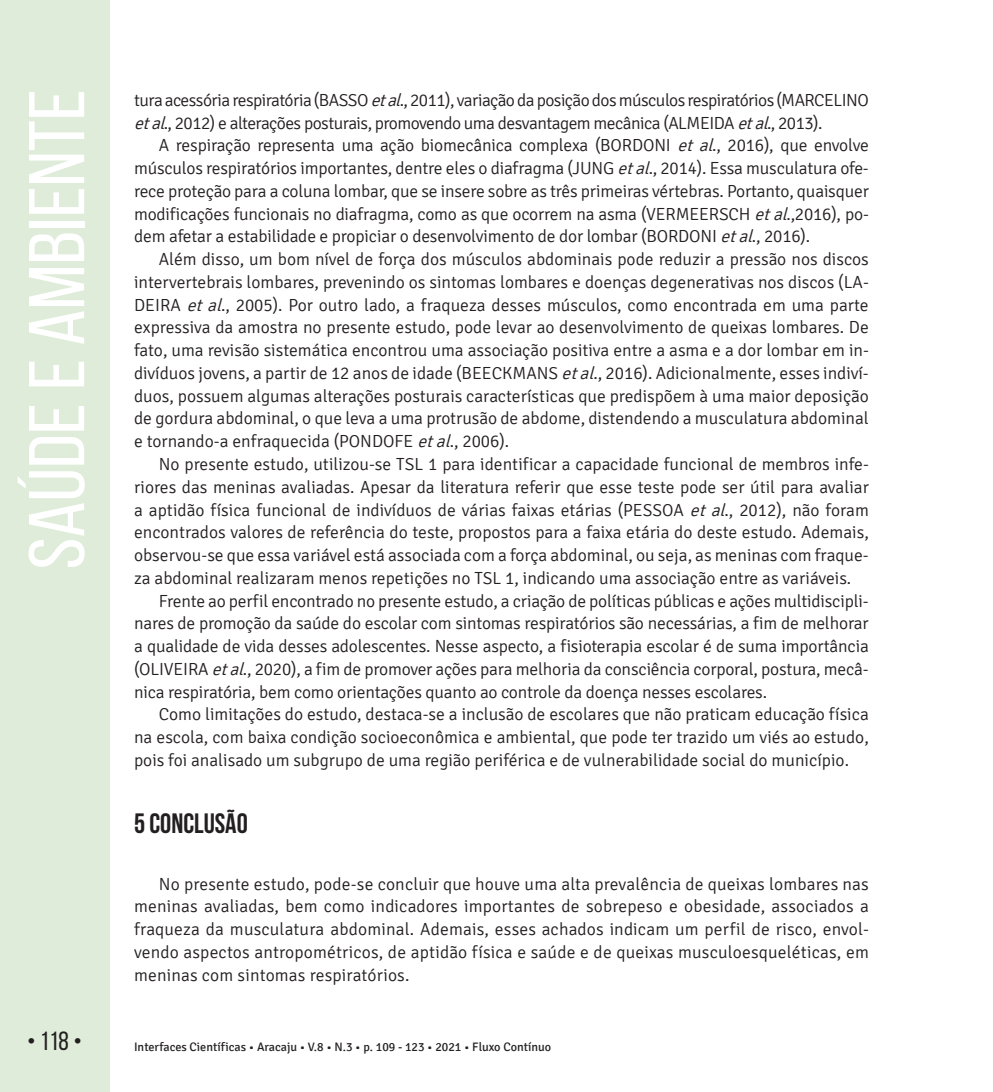
<style>
.page{position:relative;width:993px;height:1092px;background:#fff}
.page>*{position:absolute;margin:0;border:0;box-sizing:border-box;transform-origin:0 0}
.t1{font:78.75px "Bebas Neue";color:#fff;scale:1.09 1}
.t2{font:700 28px "Bebas Neue";color:#231f20}
.t3{font:26.25px "Bebas Neue";color:#231f20}
.t4{font:300 17.5px/22.8px "Signika";letter-spacing:-.01em;color:#231f20;text-align:justify}
.t5{font:300 17.5px/22.8px "Signika";letter-spacing:-.03em;color:#231f20}
.t6{font:12.25px "Signika";color:#231f20}
.s1{font-style:italic}
</style>
<div class="page">
<div style="left:0;top:0;width:109px;height:1091px;background:#deecd9"></div>
<h1 class="t1" style="left:14px;top:569px;width:442px;rotate:-90deg">Saúde e Ambiente</h1>
<p class="t5" style="left:134px;top:89px;width:736px">tura acessória respiratória (BASSO <span class="s1">etal</span>., 2011), variação da posição dos músculos respiratórios (MARCELINO <span class="s1">etal</span>., 2012) e alterações posturais, promovendo uma desvantagem mecânica (ALMEIDA <span class="s1">etal</span>., 2013).</p>
<p class="t4" style="left:134px;top:134px;width:736px;text-indent:25px">A respiração representa uma ação biomecânica complexa (BORDONI <span class="s1">et al</span>., 2016), que envolve músculos respiratórios importantes, dentre eles o diafragma (JUNG <span class="s1">etal</span>., 2014). Essa musculatura ofe&shy;rece proteção para a coluna lombar, que se insere sobre as três primeiras vértebras. Portanto, quaisquer modificações funcionais no diafragma, como as que ocorrem na asma (VERMEERSCH <span class="s1">etal</span>.,2016), po&shy;dem afetar a estabilidade e propiciar o desenvolvimento de dor lombar (BORDONI <span class="s1">etal</span>., 2016).</p>
<p class="t4" style="left:134px;top:248px;width:736px;text-indent:25px">Além disso, um bom nível de força dos músculos abdominais pode reduzir a pressão nos discos intervertebrais lombares, prevenindo os sintomas lombares e doenças degenerativas nos discos (LA-DEIRA <span class="s1">etal</span>., 2005). Por outro lado, a fraqueza desses músculos, como encontrada em uma parte expressiva da amostra no presente estudo, pode levar ao desenvolvimento de queixas lombares. De fato, uma revisão sistemática encontrou uma associação positiva entre a asma e a dor lombar em in&shy;divíduos jovens, a partir de 12 anos de idade (BEECKMANS <span class="s1">etal</span>., 2016). Adicionalmente, esses indiví&shy;duos, possuem algumas alterações posturais características que predispõem à uma maior deposição de gordura abdominal, o que leva a uma protrusão de abdome, distendendo a musculatura abdominal e tornando-a enfraquecida (PONDOFE <span class="s1">etal</span>., 2006).</p>
<p class="t4" style="left:134px;top:453px;width:736px;text-indent:25px">No presente estudo, utilizou-se TSL 1 para identificar a capacidade funcional de membros infe&shy;riores das meninas avaliadas. Apesar da literatura referir que esse teste pode ser útil para avaliar a aptidão física funcional de indivíduos de várias faixas etárias (PESSOA <span class="s1">etal</span>., 2012), não foram encontrados valores de referência do teste, propostos para a faixa etária do deste estudo. Ademais, observou-se que essa variável está associada com a força abdominal, ou seja, as meninas com fraque&shy;za abdominal realizaram menos repetições no TSL 1, indicando uma associação entre as variáveis.</p>
<p class="t4" style="left:134px;top:589px;width:736px;text-indent:25px">Frente ao perfil encontrado no presente estudo, a criação de políticas públicas e ações multidiscipli&shy;nares de promoção da saúde do escolar com sintomas respiratórios são necessárias, a fim de melhorar a qualidade de vida desses adolescentes. Nesse aspecto, a fisioterapia escolar é de suma importância (OLIVEIRA <span class="s1">etal</span>., 2020), a fim de promover ações para melhoria da consciência corporal, postura, mecâ&shy;nica respiratória, bem como orientações quanto ao controle da doença nesses escolares.</p>
<p class="t4" style="left:134px;top:703px;width:736px;text-indent:25px">Como limitações do estudo, destaca-se a inclusão de escolares que não praticam educação física na escola, com baixa condição socioeconômica e ambiental, que pode ter trazido um viés ao estudo, pois foi analisado um subgrupo de uma região periférica e de vulnerabilidade social do município.</p>
<h2 class="t2" style="left:134px;top:808px;width:115px">5 CONCLUSÃO</h2>
<p class="t4" style="left:134px;top:872px;width:736px;text-indent:25px">No presente estudo, pode-se concluir que houve uma alta prevalência de queixas lombares nas meninas avaliadas, bem como indicadores importantes de sobrepeso e obesidade, associados a fraqueza da musculatura abdominal. Ademais, esses achados indicam um perfil de risco, envol&shy;vendo aspectos antropométricos, de aptidão física e saúde e de queixas musculoesqueléticas, em meninas com sintomas respiratórios.</p>
<h3 class="t3" style="left:27px;top:1026px;width:56px">• 118 •</h3>
<p class="t6" style="left:134px;top:1040px;width:418px">Interfaces Científicas • Aracaju • V.8 • N.3 • p. 109 - 123 • 2021 • Fluxo Contínuo</p>
</div>
